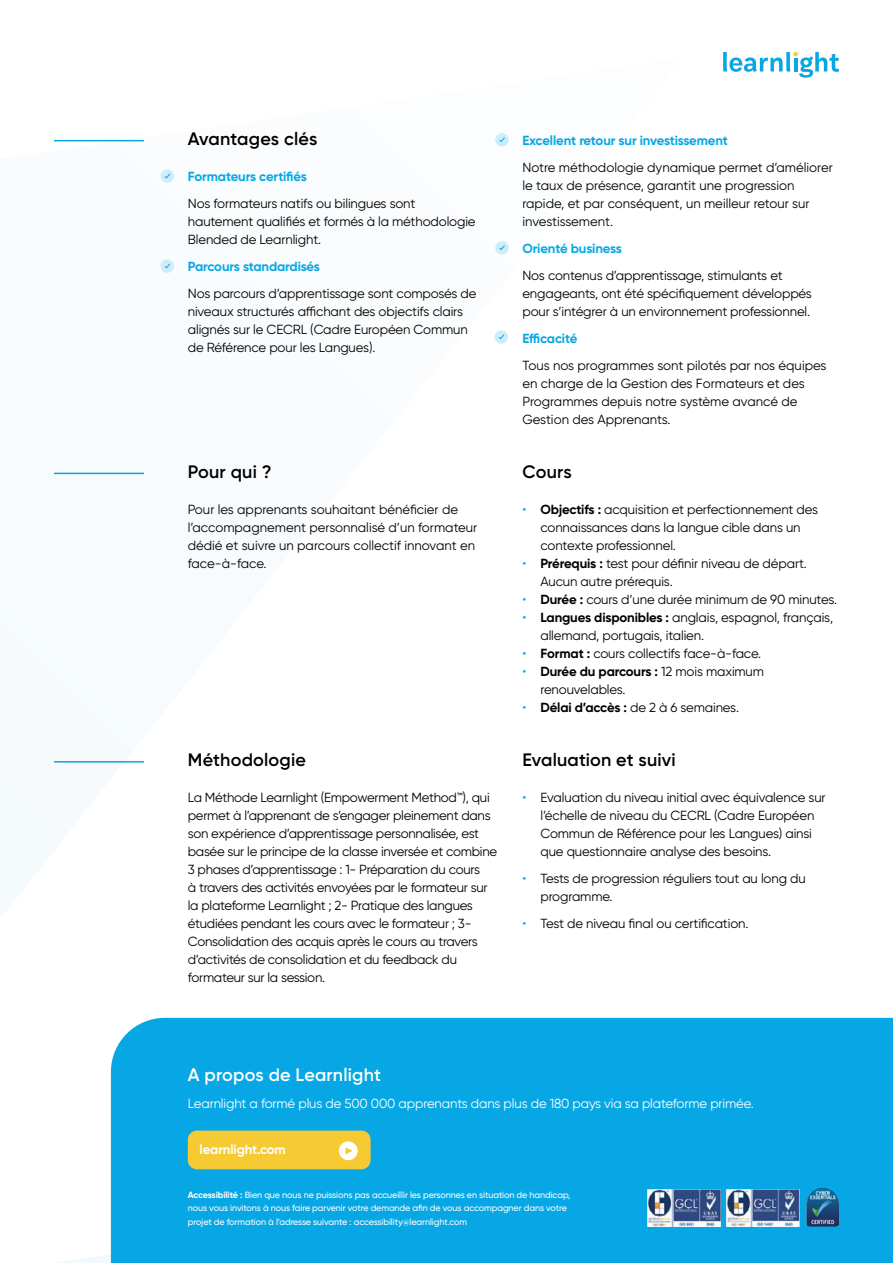
<style>
.page{position:relative;width:893px;height:1263px;background:#fff}
.page>*{position:absolute;margin:0;border:0;box-sizing:border-box;transform-origin:0 0}
.t1{font:600 18px "Gilroy";letter-spacing:.01em;color:#000}
.t2{font:600 18px "Gilroy";letter-spacing:.01em;color:#fff}
.t3{font:13.2px/18px "Gilroy";letter-spacing:-.01em;color:#000}
.t4{font:700 13.2px "Gilroy";letter-spacing:-.01em;color:#06a7e4}
.t5{font:13.2px "Gilroy";letter-spacing:-.01em;color:#fff}
.t6{font:700 13.2px "Gilroy";letter-spacing:-.01em;color:#fff}
.t7{font:500 9px/13.5px "Gilroy";letter-spacing:-.01em;color:#fff}
.s1{color:#06a7e4}
.s2{font-weight:700}
</style>
<div class="page">
<div style="left:111px;top:1018px;width:782px;height:245px;background:#06a7e4"></div>
<div style="left:188px;top:1130px;width:183px;height:39px;background:#f6ca33;border-radius:9px"></div>
<svg style="left:339px;top:1141px;width:19px;height:19px"></svg>
<hr style="left:54px;top:761px;width:90px;height:1px;background:#06a7e4">
<svg style="left:723px;top:52px;width:116px;height:26px"></svg>
<img style="left:647px;top:1189px;width:74px;height:38px">
<img style="left:726px;top:1189px;width:74px;height:38px">
<img style="left:807px;top:1188px;width:32px;height:38px">
<div style="left:160px;top:169px;width:14px;height:14px;background:#cdedfa;border-radius:50%"></div>
<svg style="left:164px;top:173px;width:7px;height:6px"></svg>
<div style="left:160px;top:259px;width:14px;height:14px;background:#cdedfa;border-radius:50%"></div>
<svg style="left:164px;top:263px;width:7px;height:6px"></svg>
<div style="left:495px;top:133px;width:14px;height:14px;background:#cdedfa;border-radius:50%"></div>
<svg style="left:499px;top:137px;width:6px;height:5px"></svg>
<div style="left:495px;top:241px;width:14px;height:14px;background:#cdedfa;border-radius:50%"></div>
<svg style="left:499px;top:245px;width:6px;height:5px"></svg>
<div style="left:494px;top:330px;width:14px;height:14px;background:#cdedfa;border-radius:50%"></div>
<svg style="left:498px;top:334px;width:7px;height:6px"></svg>
<hr style="left:54px;top:473px;width:90px;height:1px;background:#06a7e4">
<hr style="left:54px;top:140px;width:90px;height:1px;background:#06a7e4">
<h1 class="t1" style="left:188px;top:127px;width:131px">Avantages clés</h1>
<p class="t4" style="left:188px;top:168px;width:121px">Formateurs certifiés</p>
<p class="t3" style="left:188px;top:194px;width:289px">Nos formateurs natifs ou bilingues sont hautement qualifiés et formés à la méthodologie<br>Blended de Learnlight.</p>
<p class="t4" style="left:188px;top:258px;width:134px">Parcours standardisés</p>
<p class="t3" style="left:188px;top:284px;width:290px">Nos parcours d’apprentissage sont composés de niveaux structurés affichant des objectifs clairs alignés sur le CECRL (Cadre Européen Commun de Référence pour les Langues).</p>
<h1 class="t1" style="left:188px;top:460px;width:85px">Pour qui ?</h1>
<p class="t3" style="left:188px;top:500px;width:291px">Pour les apprenants souhaitant bénéficier de l’accompagnement personnalisé d’un formateur dédié et suivre un parcours collectif innovant en face-à-face.</p>
<h1 class="t1" style="left:188px;top:748px;width:120px">Méthodologie</h1>
<p class="t3" style="left:188px;top:788px;width:311px">La Méthode Learnlight (Empowerment Method™), qui permet à l’apprenant de s’engager pleinement dans son expérience d’apprentissage personnalisée, est basée sur le principe de la classe inversée et combine 3 phases d’apprentissage : 1- Préparation du cours<br>à travers des activités envoyées par le formateur sur la plateforme Learnlight ; 2- Pratique des langues étudiées pendant les cours avec le formateur ; 3- Consolidation des acquis après le cours au travers d’activités de consolidation et du feedback du formateur sur la session.</p>
<p class="t4" style="left:522px;top:132px;width:207px">Excellent retour sur investissement</p>
<p class="t3" style="left:522px;top:158px;width:312px">Notre méthodologie dynamique permet d’améliorer le taux de présence, garantit une progression rapide, et par conséquent, un meilleur retour sur investissement.</p>
<p class="t4" style="left:522px;top:240px;width:101px">Orienté business</p>
<p class="t3" style="left:522px;top:266px;width:291px">Nos contenus d’apprentissage, stimulants et engageants, ont été spécifiquement développés pour s’intégrer à un environnement professionnel.</p>
<p class="t4" style="left:522px;top:330px;width:56px">Efficacité</p>
<p class="t3" style="left:522px;top:356px;width:306px">Tous nos programmes sont pilotés par nos équipes en charge de la Gestion des Formateurs et des Programmes depuis notre système avancé de Gestion des Apprenants.</p>
<h1 class="t1" style="left:522px;top:460px;width:51px">Cours</h1>
<p class="t3" style="left:540px;top:500px;width:279px;text-indent:-18px"><span class="s1">•</span> <span class="s2">Objectifs :</span> acquisition et perfectionnement des connaissances dans la langue cible dans un contexte professionnel.</p>
<p class="t3" style="left:540px;top:554px;width:268px;text-indent:-18px"><span class="s1">•</span> <span class="s2">Prérequis :</span> test pour définir niveau de départ.<br>Aucun autre prérequis.</p>
<p class="t3" style="left:522px;top:590px;width:316px"><span class="s1">•</span> <span class="s2">Durée :</span> cours d’une durée minimum de 90 minutes.</p>
<p class="t3" style="left:540px;top:608px;width:294px;text-indent:-18px"><span class="s1">•</span> <span class="s2">Langues disponibles :</span> anglais, espagnol, français, allemand, portugais, italien.</p>
<p class="t3" style="left:522px;top:644px;width:240px"><span class="s1">•</span> <span class="s2">Format :</span> cours collectifs face-à-face.</p>
<p class="t3" style="left:540px;top:662px;width:225px;text-indent:-18px"><span class="s1">•</span> <span class="s2">Durée du parcours :</span> 12 mois maximum renouvelables.</p>
<p class="t3" style="left:522px;top:698px;width:218px"><span class="s1">•</span> <span class="s2">Délai d’accès :</span> de 2 à 6 semaines.</p>
<h1 class="t1" style="left:522px;top:748px;width:155px">Evaluation et suivi</h1>
<p class="t3" style="left:540px;top:788px;width:287px;text-indent:-18px"><span class="s1">•</span> Evaluation du niveau initial avec équivalence sur l’échelle de niveau du CECRL (Cadre Européen Commun de Référence pour les Langues) ainsi que questionnaire analyse des besoins.</p>
<p class="t3" style="left:540px;top:869px;width:267px;text-indent:-18px"><span class="s1">•</span> Tests de progression réguliers tout au long du programme.</p>
<p class="t3" style="left:522px;top:914px;width:228px"><span class="s1">•</span> Test de niveau final ou certification.</p>
<h1 class="t2" style="left:188px;top:1064px;width:195px">A propos de Learnlight</h1>
<p class="t5" style="left:188px;top:1096px;width:568px">Learnlight a formé plus de 500 000 apprenants dans plus de 180 pays via sa plateforme primée.</p>
<p class="t6" style="left:200px;top:1141px;width:88px">learnlight.com</p>
<p class="t7" style="left:188px;top:1188px;width:384px"><span class="s2">Accessibilité :</span> Bien que nous ne puissions pas accueillir les personnes en situation de handicap, nous vous invitons à nous faire parvenir votre demande afin de vous accompagner dans votre projet de formation à l’adresse suivante : accessibility@learnlight.com</p>
</div>
